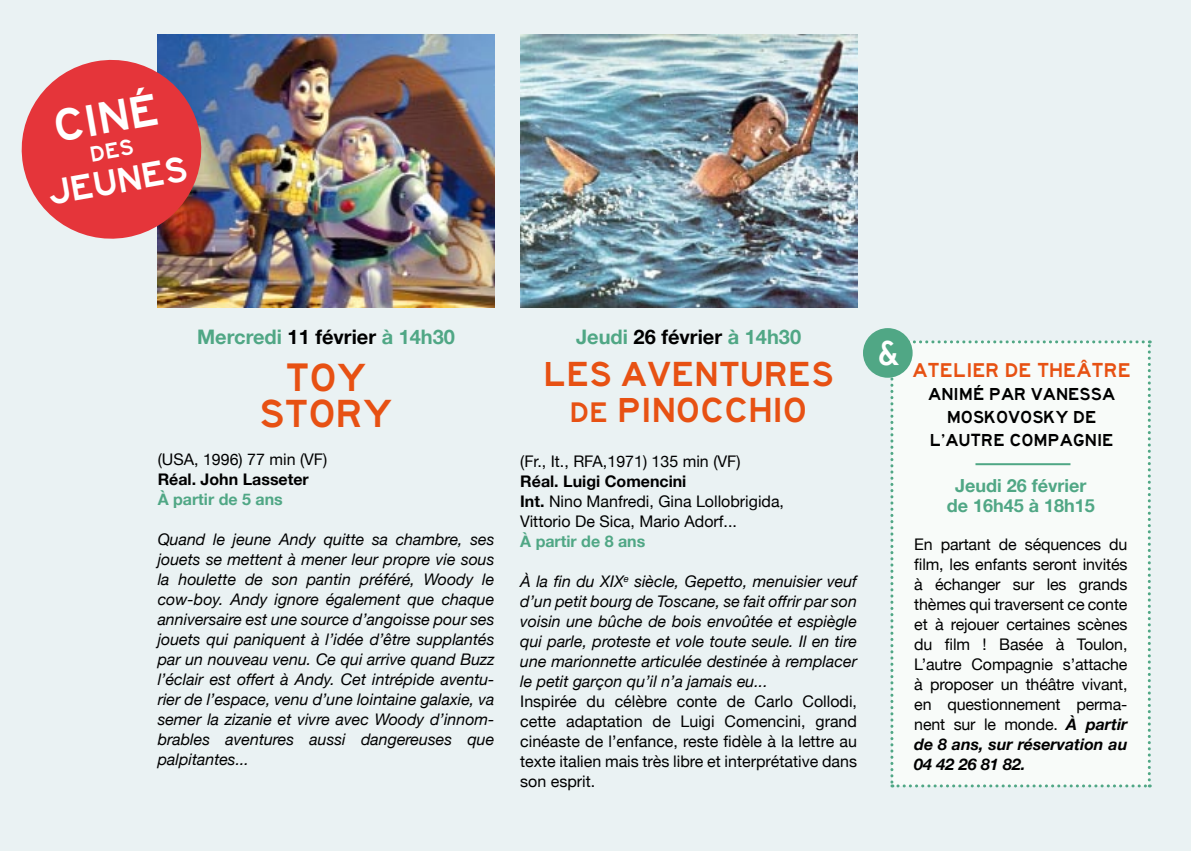
<style>
.page{position:relative;width:1191px;height:851px;background:#fff}
.page>*{position:absolute;margin:0;border:0;box-sizing:border-box;transform-origin:0 0}
.t1{font:41.6px "laned";color:#fff}
.t2{font:36px/36px "laned";letter-spacing:-.005em;color:#e75113;text-align:center}
.t3{font:32.6px "laned";color:#fff}
.t4{font:32px/36px "laned";letter-spacing:-.005em;color:#e75113;text-align:center}
.t5{font:32px "laned";color:#fff}
.t6{font:700 20px "Helvetica Neue";color:#50a785}
.t7{font:18.4px "laned";letter-spacing:-.005em;color:#e75113}
.t8{font:700 18px/20px "Helvetica Neue";color:#50a785;text-align:center}
.t9{font:italic 16px/20px "Helvetica Neue";color:#000;text-align:justify}
.t10{font:16px/20px "Helvetica Neue";color:#000;text-align:justify}
.t11{font:16px/23px "laned";letter-spacing:-.005em;color:#000;text-align:center}
.t12{font:700 16px "Helvetica Neue";color:#50a785}
.t13{font:700 16px "Helvetica Neue";color:#000}
.s1{color:#000}
.s2{font-size:26px}
.s3{font-weight:700}
.s4{font-weight:700;font-style:italic}
</style>
<div class="page">
<div style="left:0;top:0;width:1191px;height:850px;background:#eaf2f3"></div>
<img style="left:158px;top:34px;width:336px;height:274px">
<div style="left:890px;top:340px;width:260px;height:447px;background:#f8fbf9"></div>
<hr style="left:975px;top:463px;width:95px;height:2px;background:#50a785">
<img style="left:520px;top:34px;width:337px;height:274px">
<div style="left:863px;top:328px;width:49px;height:49px;background:#50a785;border-radius:50%"></div>
<svg style="left:21px;top:53px;width:187px;height:193px"></svg>
<h1 class="t1" style="left:49px;top:102px;width:109px;rotate:-10deg">CINÉ</h1>
<h3 class="t3" style="left:44px;top:173px;width:144px;rotate:-10deg">JEUNES</h3>
<p class="t6" style="left:197px;top:318px;width:259px">Mercredi <span class="s1">11 février</span> à 14h30</p>
<h2 class="t2" style="left:259px;top:360px;width:135px">TOY<br>STORY</h2>
<p class="t10" style="left:158px;top:448px;width:171px">(USA, 1996) 77 min (VF)</p>
<p class="t13" style="left:158px;top:465px;width:153px">Réal. John Lasseter</p>
<p class="t12" style="left:158px;top:485px;width:127px">À partir de 5 ans</p>
<p class="t9" style="left:158px;top:528px;width:338px">Quand le jeune Andy quitte sa chambre, ses jouets se mettent à mener leur propre vie sous la houlette de son pantin préféré, Woody le cow-boy. Andy ignore également que chaque anniversaire est une source d’angoisse pour ses jouets qui paniquent à l’idée d’être supplantés par un nouveau venu. Ce qui arrive quand Buzz l’éclair est offert à Andy. Cet intrépide aventu&shy;rier de l’espace, venu d’une lointaine galaxie, va semer la zizanie et vivre avec Woody d’innom&shy;brables aventures aussi dangereuses que palpitantes...</p>
<p class="t6" style="left:576px;top:318px;width:226px">Jeudi <span class="s1">26 février</span> à 14h30</p>
<h3 class="t4" style="left:543px;top:357px;width:292px">LES AVENTURES<br><span class="s2">DE</span> PINOCCHIO</h3>
<p class="t7" style="left:912px;top:359px;width:220px">ATELIER DE THEÂTRE</p>
<h3 class="t5" style="left:878px;top:333px;width:24px">&amp;</h3>
<p class="t11" style="left:928px;top:383px;width:188px">ANIMÉ PAR VANESSA<br>MOSKOVOSKY DE<br>L’AUTRE COMPAGNIE</p>
<p class="t10" style="left:520px;top:450px;width:222px">(Fr., It., RFA,1971) 135 min (VF)</p>
<p class="t10" style="left:520px;top:470px;width:265px;text-align:left"><span class="s3">Réal. Luigi Comencini<br>Int.</span> Nino Manfredi, Gina Lollobrigida,<br>Vittorio De Sica, Mario Adorf...</p>
<p class="t12" style="left:520px;top:526px;width:127px">À partir de 8 ans</p>
<p class="t9" style="left:520px;top:570px;width:338px">À la fin du XIX<sup>e</sup> siècle, Gepetto, menuisier veuf d’un petit bourg de Toscane, se fait offrir par son voisin une bûche de bois envoûtée et espiègle qui parle, proteste et vole toute seule. Il en tire une marionnette articulée destinée à remplacer le petit garçon qu’il n’a jamais eu...</p>
<p class="t10" style="left:520px;top:690px;width:338px">Inspirée du célèbre conte de Carlo Collodi, cette adaptation de Luigi Comencini, grand cinéaste de l’enfance, reste fidèle à la lettre au texte italien mais très libre et interprétative dans son esprit.</p>
<p class="t8" style="left:946px;top:474px;width:150px">Jeudi 26 février de 16h45 à 18h15</p>
<p class="t10" style="left:914px;top:532px;width:215px">En partant de séquences du film, les enfants seront invités à échanger sur les grands thèmes qui traversent ce conte et à rejouer certaines scènes du film ! Basée à Toulon, L’autre Compagnie s’attache à proposer un théâtre vivant, en questionnement perma&shy;nent sur le monde. <span class="s4">À partir de 8 ans, sur réservation au 04 42 26 81 82.</span></p>
</div>
